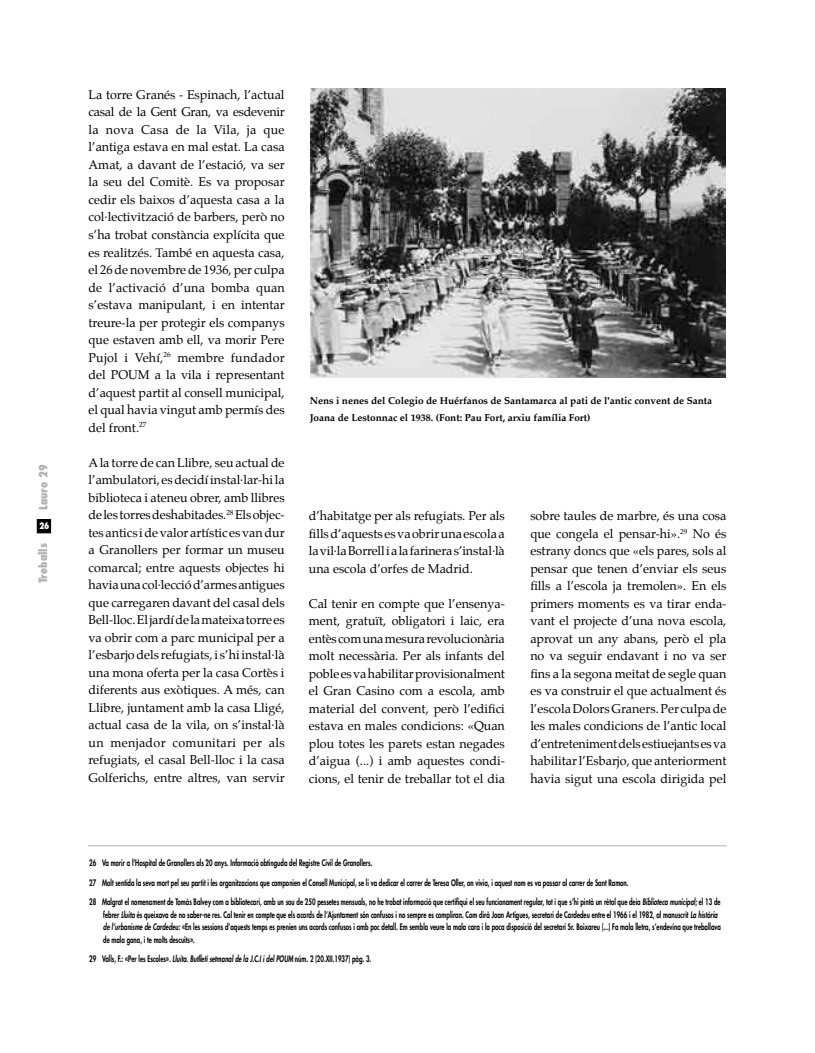
<style>
.page{position:relative;width:815px;height:1053px;background:#fff}
.page>*{position:absolute;margin:0;border:0;box-sizing:border-box;transform-origin:0 0}
.t1{font:12.5px/17.5px "Palatino";color:#000;text-align:justify}
.t2{font:800 condensed 11.25px "Futura";color:#b1b2b4}
.t3{font:700 10px/17.5px "Palatino";color:#000}
.t4{font:800 8.75px/12.5px "Futura";color:#000;scale:.7 1}
.t5{font:800 condensed 8.75px "Futura";color:#fff}
.s1{font-style:italic}
</style>
<div class="page">
<div style="left:37px;top:519px;width:14px;height:14px;background:#000"></div>
<img style="left:311px;top:88px;width:414px;height:290px">
<hr style="left:88px;top:845px;width:639px;height:1px;background:#b1b2b4">
<p class="t2" style="left:36px;top:510px;width:47px;rotate:-90deg">Lauro 29</p>
<p class="t5" style="left:39px;top:520px;width:12px">26</p>
<p class="t2" style="left:36px;top:583px;width:42px;rotate:-90deg">Treballs</p>
<p class="t1" style="left:89px;top:87px;width:198px">La torre Granés - Espinach, l’actual casal de la Gent Gran, va esdevenir la nova Casa de la Vila, ja que l’antiga estava en mal estat. La casa Amat, a davant de l’estació, va ser la seu del Comitè. Es va proposar cedir els baixos d’aquesta casa a la col·lectivització de barbers, però no s’ha trobat constància explícita que es realitzés. També en aquesta casa, el 26 de novembre de 1936, per culpa de l’activació d’una bomba quan s’estava manipulant, i en intentar treure-la per protegir els companys que estaven amb ell, va morir Pere Pujol i Vehí,<sup>26</sup> membre fundador del POUM a la vila i representant d’aquest partit al consell municipal, el qual havia vingut amb permís des del front.<sup>27</sup></p>
<p class="t1" style="left:89px;top:454px;width:198px">A la torre de can Llibre, seu actual de l’ambulatori, es decidí instal·lar-hi la biblioteca i ateneu obrer, amb llibres de les torres deshabitades.<sup>28</sup> Els objec&shy;tes antics i de valor artístic es van dur a Granollers per formar un museu comarcal; entre aquests objectes hi havia una col·lecció d’armes antigues que carregaren davant del casal dels Bell-lloc. El jardí de la mateixa torre es va obrir com a parc municipal per a l’esbarjo dels refugiats, i s’hi instal·là una mona oferta per la casa Cortès i diferents aus exòtiques. A més, can Llibre, juntament amb la casa Lligé, actual casa de la vila, on s’instal·là un menjador comunitari per als refugiats, el casal Bell-lloc i la casa Golferichs, entre altres, van servir</p>
<p class="t3" style="left:310px;top:392px;width:404px">Nens i nenes del Colegio de Huérfanos de Santamarca al pati de l'antic convent de Santa<br>Joana de Lestonnac el 1938. (Font: Pau Fort, arxiu família Fort)</p>
<p class="t1" style="left:309px;top:508px;width:198px">d’habitatge per als refugiats. Per als fills d’aquests es va obrir una escola a la vil·la Borrell i a la farinera s’instal·là una escola d’orfes de Madrid.</p>
<p class="t1" style="left:309px;top:595px;width:198px">Cal tenir en compte que l’ensenya&shy;ment, gratuït, obligatori i laic, era entès com una mesura revolucionària molt necessària. Per als infants del poble es va habilitar provisionalment el Gran Casino com a escola, amb material del convent, però l’edifici estava en males condicions: «Quan plou totes les parets estan negades d’aigua (...) i amb aquestes condi&shy;cions, el tenir de treballar tot el dia</p>
<p class="t1" style="left:530px;top:508px;width:198px">sobre taules de marbre, és una cosa que congela el pensar-hi».<sup>29</sup> No és estrany doncs que «els pares, sols al pensar que tenen d’enviar els seus fills a l’escola ja tremolen». En els primers moments es va tirar enda&shy;vant el projecte d’una nova escola, aprovat un any abans, però el pla no va seguir endavant i no va ser fins a la segona meitat de segle quan es va construir el que actualment és l’escola Dolors Graners. Per culpa de les males condicions de l’antic local d’entreteniment dels estiuejants es va habilitar l’Esbarjo, que anteriorment havia sigut una escola dirigida pel</p>
<p class="t4" style="left:89px;top:856px;width:406px">26 Va morir a l’Hospital de Granollers als 20 anys. Informació obtinguda del Registre Civil de Granollers.</p>
<p class="t4" style="left:89px;top:876px;width:772px">27 Molt sentida la seva mort pel seu partit i les organitzacions que componien el Consell Municipal, se li va dedicar el carrer de Teresa Oller, on vivia, i aquest nom es va passar al carrer de Sant Ramon.</p>
<p class="t4" style="left:103px;top:895px;width:884px;text-indent:-14px">28 Malgrat el nomenament de Tomàs Balvey com a bibliotecari, amb un sou de 250 pessetes mensuals, no he trobat informació que certifiqui el seu funcionament regular, tot i que s’hi pintà un rètol que deia <span class="s1">Biblioteca municipal</span>; el 13 de febrer <span class="s1">Lluita</span> és queixava de no saber-ne res. Cal tenir en compte que els acords de l’Ajuntament són confusos i no sempre es compliran. Com dirà Joan Artigues, secretari de Cardedeu entre el 1966 i el 1982, al manuscrit <span class="s1">La història de l’urbanisme de Cardedeu:</span> «En les sessions d’aquests temps es prenien uns acords confusos i amb poc detall. Em sembla veure la mala cara i la poca disposició del secretari Sr. Boixareu (...) Fa mala lletra, s’endevina que treballava de mala gana, i te molts descuits».</p>
<p class="t4" style="left:89px;top:952px;width:405px">29 Valls, F.: «Per les Escoles». <span class="s1">Lluita. Butlletí setmanal de la J.C.I i del POUM</span> núm. 2 (20.XII.1937) pàg. 3.</p>
</div>
